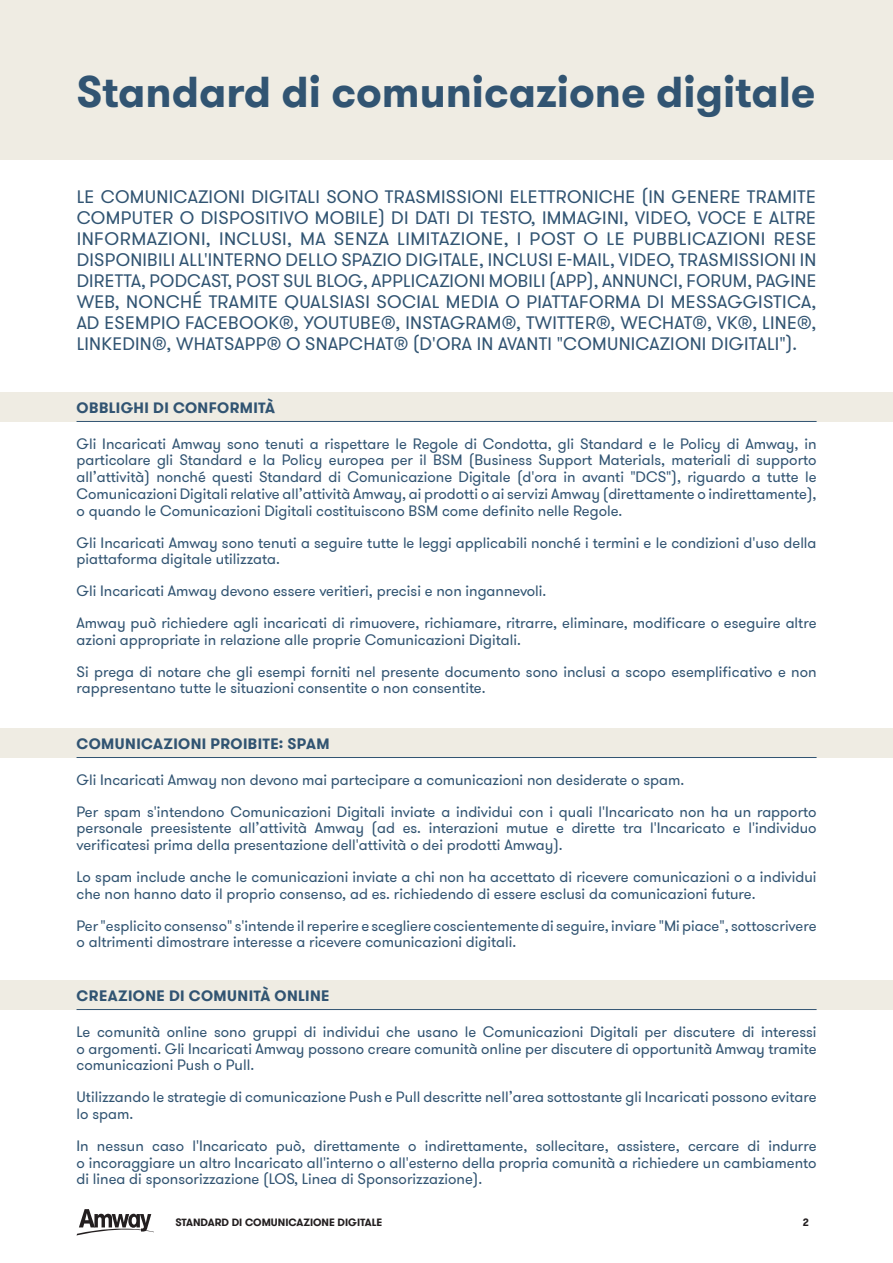
<style>
.page{position:relative;width:893px;height:1263px;background:#fff}
.page>*{position:absolute;margin:0;border:0;box-sizing:border-box;transform-origin:0 0}
.tytul_okladka{font:700 43.05px "GT Walsheim Pro";color:#315472}
.Lead{font:18px/21px "GT Walsheim Pro";letter-spacing:.015em;color:#315472;text-align:justify}
.t1{font:15px/16.8px "GT Walsheim Pro";color:#315472}
.naglowek{font:700 15px "GT Walsheim Pro";letter-spacing:.025em;color:#315472}
.t2{font:700 10.5px "GT Walsheim Pro";color:#231f20}
</style>
<div class="page">
<svg style="left:77px;top:1209px;width:76px;height:26px"></svg>
<div style="left:0;top:0;width:893px;height:159px;background:#efece3"></div>
<div style="left:0;top:393px;width:893px;height:29px;background:#efece3"></div>
<div style="left:0;top:729px;width:893px;height:29px;background:#efece3"></div>
<div style="left:0;top:981px;width:893px;height:29px;background:#efece3"></div>
<hr style="left:77px;top:421px;width:740px;height:1px;background:#315472">
<hr style="left:77px;top:757px;width:740px;height:1px;background:#315472">
<hr style="left:77px;top:1009px;width:740px;height:1px;background:#315472">
<p class="tytul_okladka" style="left:77px;top:64px;width:741px">Standard di comunicazione digitale</p>
<p class="Lead" style="left:77px;top:186px;width:741px">LE COMUNICAZIONI DIGITALI SONO TRASMISSIONI ELETTRONICHE (IN GENERE TRAMITE COMPUTER O DISPOSITIVO MOBILE) DI DATI DI TESTO, IMMAGINI, VIDEO, VOCE E ALTRE INFORMAZIONI, INCLUSI, MA SENZA LIMITAZIONE, I POST O LE PUBBLICAZIONI RESE DISPONIBILI ALL'INTERNO DELLO SPAZIO DIGITALE, INCLUSI E-MAIL, VIDEO, TRASMISSIONI IN DIRETTA, PODCAST, POST SUL BLOG, APPLICAZIONI MOBILI (APP), ANNUNCI, FORUM, PAGINE WEB, NONCHÉ TRAMITE QUALSIASI SOCIAL MEDIA O PIATTAFORMA DI MESSAGGISTICA, AD ESEMPIO FACEBOOK®, YOUTUBE®, INSTAGRAM®, TWITTER®, WECHAT®, VK®, LINE®, LINKEDIN®, WHATSAPP® O SNAPCHAT® (D'ORA IN AVANTI "COMUNICAZIONI DIGITALI").</p>
<p class="naglowek" style="left:77px;top:398px;width:200px">OBBLIGHI DI CONFORMITÀ</p>
<p class="t1" style="left:77px;top:435px;width:741px;text-align:justify">Gli Incaricati Amway sono tenuti a rispettare le Regole di Condotta, gli Standard e le Policy di Amway, in particolare gli Standard e la Policy europea per il BSM (Business Support Materials, materiali di supporto all’attività) nonché questi Standard di Comunicazione Digitale (d'ora in avanti "DCS"), riguardo a tutte le Comunicazioni Digitali relative all’attività Amway, ai prodotti o ai servizi Amway (direttamente o indirettamente), o quando le Comunicazioni Digitali costituiscono BSM come definito nelle Regole.</p>
<p class="t1" style="left:77px;top:534px;width:741px">Gli Incaricati Amway sono tenuti a seguire tutte le leggi applicabili nonché i termini e le condizioni d'uso della piattaforma digitale utilizzata.</p>
<p class="t1" style="left:77px;top:583px;width:471px">Gli Incaricati Amway devono essere veritieri, precisi e non ingannevoli.</p>
<p class="t1" style="left:77px;top:615px;width:741px">Amway può richiedere agli incaricati di rimuovere, richiamare, ritrarre, eliminare, modificare o eseguire altre azioni appropriate in relazione alle proprie Comunicazioni Digitali.</p>
<p class="t1" style="left:77px;top:663px;width:741px">Si prega di notare che gli esempi forniti nel presente documento sono inclusi a scopo esemplificativo e non rappresentano tutte le situazioni consentite o non consentite.</p>
<p class="naglowek" style="left:77px;top:734px;width:254px">COMUNICAZIONI PROIBITE: SPAM</p>
<p class="t1" style="left:77px;top:771px;width:609px">Gli Incaricati Amway non devono mai partecipare a comunicazioni non desiderate o spam.</p>
<p class="t1" style="left:77px;top:803px;width:741px;text-align:justify">Per spam s'intendono Comunicazioni Digitali inviate a individui con i quali l'Incaricato non ha un rapporto personale preesistente all’attività Amway (ad es. interazioni mutue e dirette tra l'Incaricato e l'individuo verificatesi prima della presentazione dell'attività o dei prodotti Amway).</p>
<p class="t1" style="left:77px;top:869px;width:741px">Lo spam include anche le comunicazioni inviate a chi non ha accettato di ricevere comunicazioni o a individui che non hanno dato il proprio consenso, ad es. richiedendo di essere esclusi da comunicazioni future.</p>
<p class="t1" style="left:77px;top:917px;width:741px">Per "esplicito consenso" s'intende il reperire e scegliere coscientemente di seguire, inviare "Mi piace", sottoscrivere o altrimenti dimostrare interesse a ricevere comunicazioni digitali.</p>
<p class="naglowek" style="left:77px;top:986px;width:254px">CREAZIONE DI COMUNITÀ ONLINE</p>
<p class="t1" style="left:77px;top:1023px;width:741px;text-align:justify">Le comunità online sono gruppi di individui che usano le Comunicazioni Digitali per discutere di interessi o argomenti. Gli Incaricati Amway possono creare comunità online per discutere di opportunità Amway tramite comunicazioni Push o Pull.</p>
<p class="t1" style="left:77px;top:1089px;width:741px">Utilizzando le strategie di comunicazione Push e Pull descritte nell’area sottostante gli Incaricati possono evitare lo spam.</p>
<p class="t1" style="left:77px;top:1137px;width:741px;text-align:justify">In nessun caso l'Incaricato può, direttamente o indirettamente, sollecitare, assistere, cercare di indurre o incoraggiare un altro Incaricato all'interno o all'esterno della propria comunità a richiedere un cambiamento di linea di sponsorizzazione (LOS, Linea di Sponsorizzazione).</p>
<p class="t2" style="left:175px;top:1215px;width:208px">STANDARD DI COMUNICAZIONE DIGITALE</p>
<p class="t2" style="left:803px;top:1215px;width:8px">2</p>
</div>
